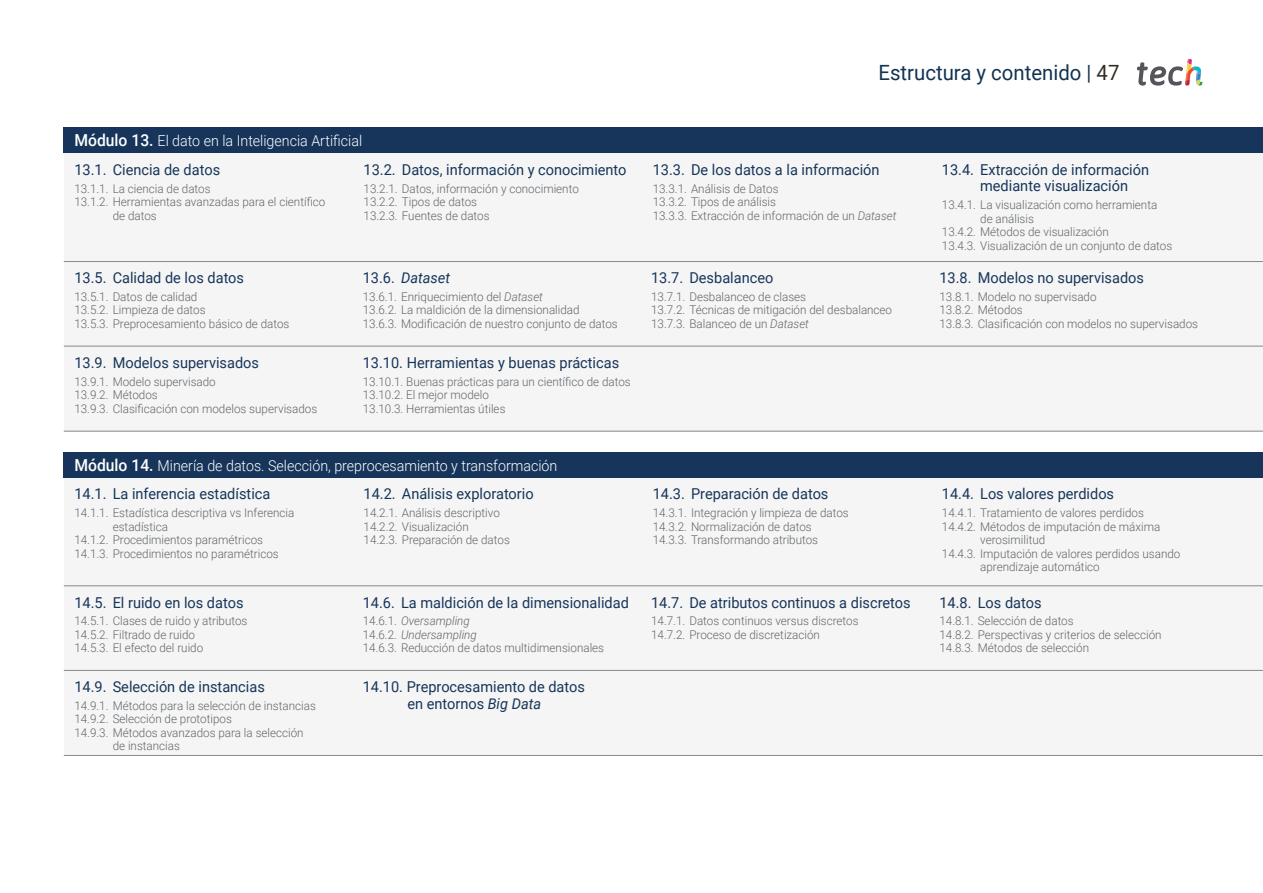
<style>
.page{position:relative;width:1263px;height:893px;background:#fff}
.page>*{position:absolute;margin:0;border:0;box-sizing:border-box;transform-origin:0 0}
.t1{font:21px "Roboto";color:#123352}
.t2{font:15px/16.5px "Roboto";color:#17355b}
.t3{font:300 15px "Roboto";color:#fff;scale:.95 1}
.t4{font:italic 15px "Roboto";color:#17355b}
.t5{font:300 12px/13.5px "Roboto";color:#61646a}
.s1{font-weight:500;font-size:16.5px}
.s2{font-style:normal}
.s3{font-style:italic}
.s4{color:#312e20}
</style>
<div class="page">
<div style="left:64px;top:153px;width:1199px;height:278px;background:#f4f5f4"></div>
<div style="left:64px;top:477px;width:1199px;height:279px;background:#f4f5f4"></div>
<div style="left:64px;top:128px;width:1199px;height:25px;background:#17355b"></div>
<div style="left:64px;top:452px;width:1199px;height:25px;background:#17355b"></div>
<hr style="left:64px;top:261px;width:1199px;height:1px;background:#878a8e">
<hr style="left:64px;top:586px;width:1199px;height:1px;background:#878a8e">
<hr style="left:64px;top:346px;width:1199px;height:1px;background:#878a8e">
<hr style="left:64px;top:670px;width:1199px;height:1px;background:#878a8e">
<hr style="left:64px;top:431px;width:1199px;height:1px;background:#878a8e">
<hr style="left:64px;top:755px;width:1199px;height:1px;background:#878a8e">
<svg style="left:1137px;top:59px;width:65px;height:27px"></svg>
<p class="t3" style="left:74px;top:130px;width:304px"><span class="s1">Módulo 13.</span> El dato en la Inteligencia Artificial</p>
<p class="t2" style="left:74px;top:161px;width:147px">13.1. Ciencia de datos</p>
<p class="t5" style="left:74px;top:181px;width:138px">13.1.1. La ciencia de datos</p>
<p class="t5" style="left:74px;top:195px;width:253px">13.1.2. Herramientas avanzadas para el científico</p>
<p class="t5" style="left:113px;top:208px;width:46px">de datos</p>
<p class="t2" style="left:74px;top:269px;width:171px">13.5. Calidad de los datos</p>
<p class="t5" style="left:74px;top:289px;width:217px">13.5.1. Datos de calidad<br>13.5.2. Limpieza de datos<br>13.5.3. Preprocesamiento básico de datos</p>
<p class="t2" style="left:74px;top:354px;width:186px">13.9. Modelos supervisados</p>
<p class="t5" style="left:74px;top:374px;width:244px">13.9.1. Modelo supervisado<br>13.9.2. Métodos<br>13.9.3. Clasificación con modelos supervisados</p>
<p class="t2" style="left:364px;top:161px;width:264px">13.2. Datos, información y conocimiento</p>
<p class="t5" style="left:364px;top:181px;width:217px">13.2.1. Datos, información y conocimiento<br>13.2.2. Tipos de datos<br>13.2.3. Fuentes de datos</p>
<p class="t4" style="left:363px;top:267px;width:89px"><span class="s2">13.6.</span> Dataset</p>
<p class="t5" style="left:363px;top:289px;width:257px">13.6.1. Enriquecimiento del <span class="s3">Dataset<br></span>13.6.2. La maldición de la dimensionalidad<br>13.6.3. Modificación de nuestro conjunto de datos</p>
<p class="t2" style="left:363px;top:354px;width:258px">13.10. Herramientas y buenas prácticas</p>
<p class="t5" style="left:363px;top:374px;width:270px">13.10.1. Buenas prácticas para un científico de datos<br>13.10.2. El mejor modelo<br>13.10.3. Herramientas útiles</p>
<p class="t3" style="left:74px;top:455px;width:510px"><span class="s1">Módulo 14.</span> Minería de datos. Selección, preprocesamiento y transformación</p>
<p class="t2" style="left:74px;top:485px;width:197px">14.1. La inferencia estadística</p>
<p class="t5" style="left:74px;top:506px;width:221px">14.1.1. Estadística descriptiva vs Inferencia</p>
<p class="t5" style="left:113px;top:519px;width:57px">estadística</p>
<p class="t5" style="left:74px;top:533px;width:190px">14.1.2. Procedimientos paramétricos</p>
<p class="t5" style="left:74px;top:546px;width:206px">14.1.3. Procedimientos no paramétricos</p>
<p class="t2" style="left:74px;top:593px;width:171px">14.5. El ruido en los datos</p>
<p class="t5" style="left:74px;top:614px;width:175px">14.5.1. Clases de ruido y atributos<br>14.5.2. Filtrado de ruido<br>14.5.3. El efecto del ruido</p>
<p class="t2" style="left:74px;top:678px;width:192px">14.9. Selección de instancias</p>
<p class="t5" style="left:74px;top:698px;width:243px">14.9.1. Métodos para la selección de instancias</p>
<p class="t5" style="left:74px;top:712px;width:159px">14.9.2. Selección de prototipos</p>
<p class="t5" style="left:74px;top:725px;width:231px">14.9.3. Métodos avanzados para la selección</p>
<p class="t5" style="left:113px;top:739px;width:69px">de instancias</p>
<p class="t2" style="left:364px;top:485px;width:172px">14.2. Análisis exploratorio</p>
<p class="t5" style="left:364px;top:506px;width:148px">14.2.1. Análisis descriptivo<br>14.2.2. Visualización<br>14.2.3. Preparación de datos</p>
<p class="t2" style="left:363px;top:593px;width:268px">14.6. La maldición de la dimensionalidad</p>
<p class="t5" style="left:363px;top:614px;width:243px">14.6.1. <span class="s3">Oversampling<br></span>14.6.2. <span class="s3">Undersampling<br></span>14.6.3. Reducción de datos multidimensionales</p>
<p class="t2" style="left:363px;top:678px;width:224px;text-align:center">14.10. Preprocesamiento de datos en entornos <span class="s3">Big Data</span></p>
<h1 class="t1" style="left:878px;top:57px;width:242px">Estructura y contenido | <span class="s4">47</span></h1>
<p class="t2" style="left:653px;top:161px;width:228px">13.3. De los datos a la información</p>
<p class="t5" style="left:653px;top:181px;width:245px">13.3.1. Análisis de Datos<br>13.3.2. Tipos de análisis<br>13.3.3. Extracción de información de un <span class="s3">Dataset</span></p>
<p class="t2" style="left:651px;top:269px;width:124px">13.7. Desbalanceo</p>
<p class="t5" style="left:651px;top:289px;width:243px">13.7.1. Desbalanceo de clases<br>13.7.2. Técnicas de mitigación del desbalanceo<br>13.7.3. Balanceo de un <span class="s3">Dataset</span></p>
<p class="t2" style="left:980px;top:161px;width:170px;text-indent:-38px">13.4. Extracción de información mediante visualización</p>
<p class="t5" style="left:942px;top:198px;width:217px">13.4.1. La visualización como herramienta</p>
<p class="t5" style="left:980px;top:211px;width:55px">de análisis</p>
<p class="t5" style="left:942px;top:225px;width:168px">13.4.2. Métodos de visualización</p>
<p class="t5" style="left:942px;top:238px;width:232px">13.4.3. Visualización de un conjunto de datos</p>
<p class="t2" style="left:939px;top:269px;width:206px">13.8. Modelos no supervisados</p>
<p class="t5" style="left:939px;top:289px;width:260px">13.8.1. Modelo no supervisado<br>13.8.2. Métodos<br>13.8.3. Clasificación con modelos no supervisados</p>
<p class="t2" style="left:653px;top:485px;width:177px">14.3. Preparación de datos</p>
<p class="t5" style="left:653px;top:506px;width:197px">14.3.1. Integración y limpieza de datos<br>14.3.2. Normalización de datos<br>14.3.3. Transformando atributos</p>
<p class="t2" style="left:651px;top:593px;width:261px">14.7. De atributos continuos a discretos</p>
<p class="t5" style="left:651px;top:614px;width:209px">14.7.1. Datos continuos versus discretos<br>14.7.2. Proceso de discretización</p>
<p class="t2" style="left:942px;top:485px;width:174px">14.4. Los valores perdidos</p>
<p class="t5" style="left:942px;top:506px;width:203px">14.4.1. Tratamiento de valores perdidos</p>
<p class="t5" style="left:942px;top:519px;width:220px">14.4.2. Métodos de imputación de máxima</p>
<p class="t5" style="left:980px;top:533px;width:67px">verosimilitud</p>
<p class="t5" style="left:942px;top:546px;width:240px">14.4.3. Imputación de valores perdidos usando</p>
<p class="t5" style="left:980px;top:560px;width:121px">aprendizaje automático</p>
<p class="t2" style="left:939px;top:593px;width:104px">14.8. Los datos</p>
<p class="t5" style="left:939px;top:614px;width:224px">14.8.1. Selección de datos<br>14.8.2. Perspectivas y criterios de selección<br>14.8.3. Métodos de selección</p>
</div>
